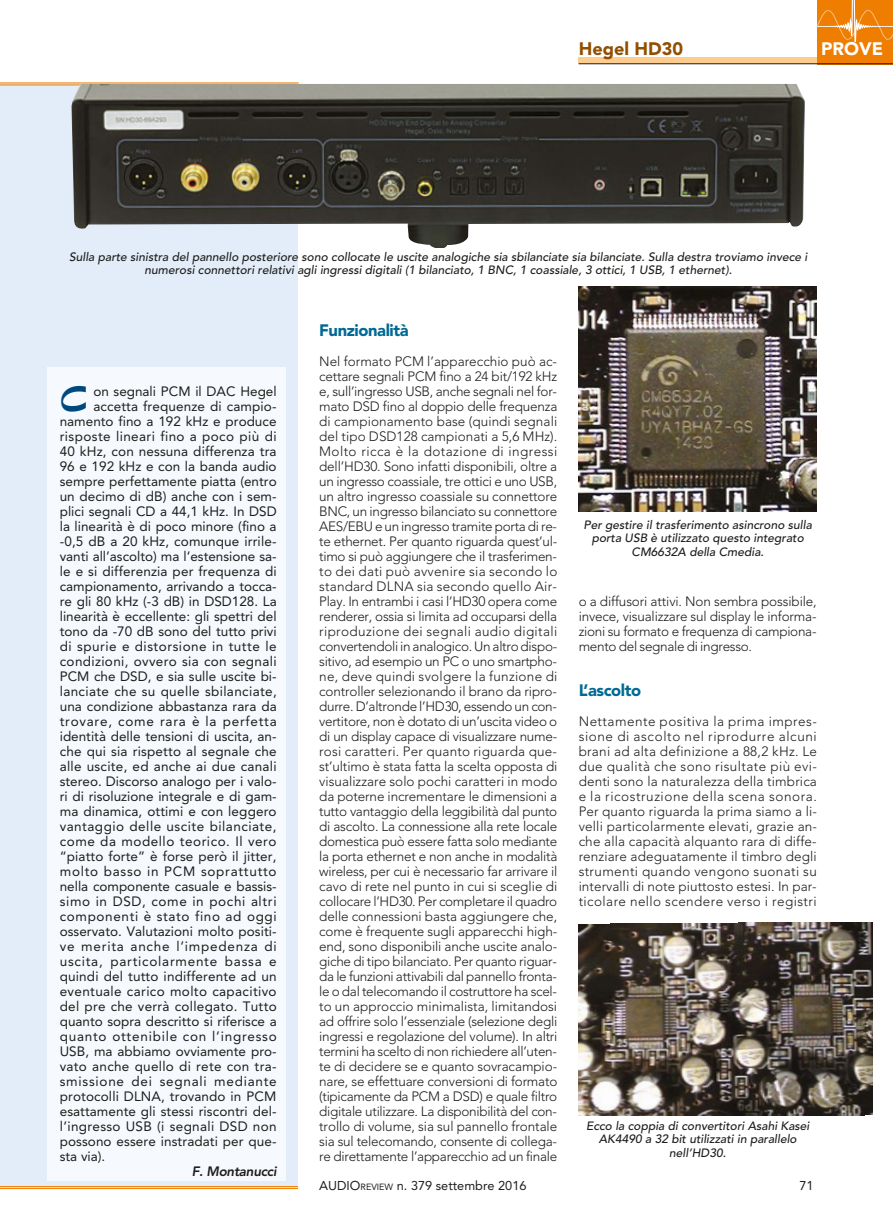
<style>
.page{position:relative;width:893px;height:1218px;background:#fff}
.page>*{position:absolute;margin:0;border:0;box-sizing:border-box;transform-origin:0 0}
.t1{font:700 39px "Graphite Std";color:#00497f}
.t2{font:900 18px "Avenir";color:#914f00}
.t3{font:900 18px "Avenir";color:#fff}
.t4{font:900 16.5px "Avenir";letter-spacing:-.025em;color:#006a95}
.t5{font:300 13.5px/15px "Avenir";letter-spacing:-.02em;color:#1d1d1b;text-align:justify}
.t6{font:13.5px "Avenir";letter-spacing:.01em;color:#1d1d1b}
.t7{font:13.5px "Avenir";letter-spacing:.055em;color:#1d1d1b}
.t8{font:13.5px "Avenir";letter-spacing:.035em;color:#1d1d1b}
.t9{font:13.5px "Avenir";letter-spacing:.03em;color:#1d1d1b}
.t10{font:13.5px "Avenir";letter-spacing:.04em;color:#1d1d1b}
.t11{font:13.5px "Avenir";letter-spacing:.05em;color:#1d1d1b}
.t12{font:13.5px "Avenir";letter-spacing:.045em;color:#1d1d1b}
.t13{font:italic 800 13.5px "Avenir";letter-spacing:-.025em;color:#1d1d1b}
.t14{font:12.75px "Avenir";color:#1d1d1b}
.t15{font:italic 500 12px/13.5px "Avenir";color:#1d1d1b;text-align:center}
.s1{font-size:9px}
</style>
<div class="page">
<div style="left:578px;top:58px;width:241px;height:6px;background:#fccd8e"></div>
<div style="left:817px;top:0;width:76px;height:64px;background:#ef7d00"></div>
<hr style="left:578px;top:63px;width:315px;height:1px;background:#1d1d1b">
<div style="left:0;top:82px;width:298px;height:1105px;background:#e3edf9"></div>
<hr style="left:0;top:84px;width:299px;height:1px;background:#ef7d00">
<hr style="left:0;top:82px;width:299px;height:1px;background:#ef7d00">
<hr style="left:0;top:1187px;width:298px;height:1px;background:#ef7d00">
<hr style="left:0;top:1185px;width:298px;height:1px;background:#ef7d00">
<div style="left:48px;top:367px;width:238px;height:814px;background:#f6f9fd"></div>
<img style="left:71px;top:84px;width:734px;height:164px">
<img style="left:578px;top:922px;width:295px;height:192px">
<img style="left:578px;top:287px;width:239px;height:224px">
<svg style="left:817px;top:0;width:76px;height:41px"></svg>
<h2 class="t2" style="left:578px;top:33px;width:106px">Hegel HD30</h2>
<h2 class="t3" style="left:821px;top:33px;width:63px">PROVE</h2>
<p class="t15" style="left:69px;top:250px;width:740px">Sulla parte sinistra del pannello posteriore sono collocate le uscite analogiche sia sbilanciate sia bilanciate. Sulla destra troviamo invece i numerosi connettori relativi agli ingressi digitali (1 bilanciato, 1 BNC, 1 coassiale, 3 ottici, 1 USB, 1 ethernet).</p>
<h1 class="t1" style="left:60px;top:383px;width:29px">C</h1>
<p class="t6" style="left:93px;top:380px;width:185px">on segnali PCM il DAC Hegel</p>
<p class="t6" style="left:93px;top:395px;width:185px">accetta frequenze di campio-</p>
<p class="t6" style="left:60px;top:410px;width:218px">namento fino a 192 kHz e produce</p>
<p class="t9" style="left:60px;top:425px;width:218px">risposte lineari fino a poco più di</p>
<p class="t6" style="left:60px;top:440px;width:218px">40 kHz, con nessuna differenza tra</p>
<p class="t6" style="left:60px;top:455px;width:218px">96 e 192 kHz e con la banda audio</p>
<p class="t6" style="left:60px;top:470px;width:218px">sempre perfettamente piatta (entro</p>
<p class="t6" style="left:60px;top:485px;width:218px">un decimo di dB) anche con i sem-</p>
<p class="t6" style="left:60px;top:500px;width:218px">plici segnali CD a 44,1 kHz. In DSD</p>
<p class="t6" style="left:60px;top:515px;width:218px">la linearità è di poco minore (fino a</p>
<p class="t6" style="left:60px;top:530px;width:218px">-0,5 dB a 20 kHz, comunque irrile-</p>
<p class="t6" style="left:60px;top:545px;width:218px">vanti all’ascolto) ma l’estensione sa-</p>
<p class="t6" style="left:60px;top:560px;width:218px">le e si differenzia per frequenza di</p>
<p class="t6" style="left:60px;top:575px;width:218px">campionamento, arrivando a tocca-</p>
<p class="t6" style="left:60px;top:590px;width:218px">re gli 80 kHz (-3 dB) in DSD128. La</p>
<p class="t6" style="left:60px;top:605px;width:218px">linearità è eccellente: gli spettri del</p>
<p class="t6" style="left:60px;top:620px;width:218px">tono da -70 dB sono del tutto privi</p>
<p class="t8" style="left:60px;top:635px;width:218px">di spurie e distorsione in tutte le</p>
<p class="t6" style="left:60px;top:650px;width:218px">condizioni, ovvero sia con segnali</p>
<p class="t6" style="left:60px;top:665px;width:218px">PCM che DSD, e sia sulle uscite bi-</p>
<p class="t6" style="left:60px;top:680px;width:218px">lanciate che su quelle sbilanciate,</p>
<p class="t6" style="left:60px;top:695px;width:218px">una condizione abbastanza rara da</p>
<p class="t7" style="left:60px;top:710px;width:219px">trovare, come rara è la perfetta</p>
<p class="t6" style="left:60px;top:725px;width:218px">identità delle tensioni di uscita, an-</p>
<p class="t6" style="left:60px;top:740px;width:218px">che qui sia rispetto al segnale che</p>
<p class="t6" style="left:60px;top:755px;width:218px">alle uscite, ed anche ai due canali</p>
<p class="t6" style="left:60px;top:770px;width:218px">stereo. Discorso analogo per i valo-</p>
<p class="t6" style="left:60px;top:785px;width:218px">ri di risoluzione integrale e di gam-</p>
<p class="t6" style="left:60px;top:800px;width:218px">ma dinamica, ottimi e con leggero</p>
<p class="t8" style="left:60px;top:815px;width:218px">vantaggio delle uscite bilanciate,</p>
<p class="t10" style="left:60px;top:830px;width:218px">come da modello teorico. Il vero</p>
<p class="t6" style="left:60px;top:845px;width:218px">“piatto forte” è forse però il jitter,</p>
<p class="t7" style="left:60px;top:860px;width:218px">molto basso in PCM soprattutto</p>
<p class="t6" style="left:60px;top:875px;width:218px">nella componente casuale e bassis-</p>
<p class="t11" style="left:60px;top:890px;width:218px">simo in DSD, come in pochi altri</p>
<p class="t12" style="left:60px;top:905px;width:218px">componenti è stato fino ad oggi</p>
<p class="t6" style="left:60px;top:920px;width:218px">osservato. Valutazioni molto positi-</p>
<p class="t7" style="left:60px;top:935px;width:218px">ve merita anche l’impedenza di</p>
<p class="t7" style="left:60px;top:950px;width:218px">uscita, particolarmente bassa e</p>
<p class="t6" style="left:60px;top:965px;width:218px">quindi del tutto indifferente ad un</p>
<p class="t6" style="left:60px;top:980px;width:218px">eventuale carico molto capacitivo</p>
<p class="t6" style="left:60px;top:995px;width:218px">del pre che verrà collegato. Tutto</p>
<p class="t6" style="left:60px;top:1010px;width:218px">quanto sopra descritto si riferisce a</p>
<p class="t7" style="left:60px;top:1025px;width:218px">quanto ottenibile con l’ingresso</p>
<p class="t6" style="left:60px;top:1040px;width:218px">USB, ma abbiamo ovviamente pro-</p>
<p class="t6" style="left:60px;top:1055px;width:218px">vato anche quello di rete con tra-</p>
<p class="t7" style="left:60px;top:1070px;width:218px">smissione dei segnali mediante</p>
<p class="t6" style="left:60px;top:1085px;width:218px">protocolli DLNA, trovando in PCM</p>
<p class="t6" style="left:60px;top:1100px;width:218px">esattamente gli stessi riscontri del-</p>
<p class="t6" style="left:60px;top:1115px;width:218px">l’ingresso USB (i segnali DSD non</p>
<p class="t6" style="left:60px;top:1130px;width:218px">possono essere instradati per que-</p>
<p class="t6" style="left:60px;top:1145px;width:47px">sta via).</p>
<p class="t13" style="left:192px;top:1163px;width:86px">F. Montanucci</p>
<p class="t4" style="left:319px;top:316px;width:91px">Funzionalità</p>
<p class="t5" style="left:319px;top:353px;width:240px">Nel formato PCM l’apparecchio può ac&shy;cettare segnali PCM fino a 24 bit/192 kHz e, sull’ingresso USB, anche segnali nel for&shy;mato DSD fino al doppio delle frequenza di campionamento base (quindi segnali del tipo DSD128 campionati a 5,6 MHz).<br>Molto ricca è la dotazione di ingressi dell’HD30. Sono infatti disponibili, oltre a un ingresso coassiale, tre ottici e uno USB, un altro ingresso coassiale su connettore BNC, un ingresso bilanciato su connettore AES/EBU e un ingresso tramite porta di re&shy;te ethernet. Per quanto riguarda quest’ul&shy;timo si può aggiungere che il trasferimen&shy;to dei dati può avvenire sia secondo lo standard DLNA sia secondo quello Air-Play. In entrambi i casi l’HD30 opera come renderer, ossia si limita ad occuparsi della riproduzione dei segnali audio digitali convertendoli in analogico. Un altro dispo&shy;sitivo, ad esempio un PC o uno smartpho&shy;ne, deve quindi svolgere la funzione di controller selezionando il brano da ripro&shy;durre. D’altronde l’HD30, essendo un con&shy;vertitore, non è dotato di un’uscita video o di un display capace di visualizzare nume&shy;rosi caratteri. Per quanto riguarda que&shy;st’ultimo è stata fatta la scelta opposta di visualizzare solo pochi caratteri in modo da poterne incrementare le dimensioni a tutto vantaggio della leggibilità dal punto di ascolto. La connessione alla rete locale domestica può essere fatta solo mediante la porta ethernet e non anche in modalità wireless, per cui è necessario far arrivare il cavo di rete nel punto in cui si sceglie di collocare l’HD30. Per completare il quadro delle connessioni basta aggiungere che, come è frequente sugli apparecchi high&shy;end, sono disponibili anche uscite analo&shy;giche di tipo bilanciato. Per quanto riguar&shy;da le funzioni attivabili dal pannello fronta&shy;le o dal telecomando il costruttore ha scel&shy;to un approccio minimalista, limitandosi ad offrire solo l’essenziale (selezione degli ingressi e regolazione del volume). In altri termini ha scelto di non richiedere all’uten&shy;te di decidere se e quanto sovracampio&shy;nare, se effettuare conversioni di formato (tipicamente da PCM a DSD) e quale filtro digitale utilizzare. La disponibilità del con&shy;trollo di volume, sia sul pannello frontale sia sul telecomando, consente di collega&shy;re direttamente l’apparecchio ad un finale</p>
<p class="t15" style="left:583px;top:518px;width:230px">Per gestire il trasferimento asincrono sulla porta USB è utilizzato questo integrato<br>CM6632A della Cmedia.</p>
<p class="t5" style="left:579px;top:593px;width:240px">o a diffusori attivi. Non sembra possibile, invece, visualizzare sul display le informa&shy;zioni su formato e frequenza di campiona&shy;mento del segnale di ingresso.</p>
<p class="t4" style="left:578px;top:676px;width:64px">L’ascolto</p>
<p class="t5" style="left:578px;top:713px;width:240px">Nettamente positiva la prima impres&shy;sione di ascolto nel riprodurre alcuni brani ad alta definizione a 88,2 kHz. Le due qualità che sono risultate più evi&shy;denti sono la naturalezza della timbrica e la ricostruzione della scena sonora.<br>Per quanto riguarda la prima siamo a li&shy;velli particolarmente elevati, grazie an&shy;che alla capacità alquanto rara di diffe&shy;renziare adeguatamente il timbro degli strumenti quando vengono suonati su intervalli di note piuttosto estesi. In par&shy;ticolare nello scendere verso i registri</p>
<p class="t15" style="left:586px;top:1118px;width:225px">Ecco la coppia di convertitori Asahi Kasei<br>AK4490 a 32 bit utilizzati in parallelo nell’HD30.</p>
<p class="t14" style="left:319px;top:1175px;width:209px">AUDIO<span class="s1">REVIEW</span> n. 379 settembre 2016</p>
<p class="t14" style="left:799px;top:1175px;width:16px">71</p>
</div>
